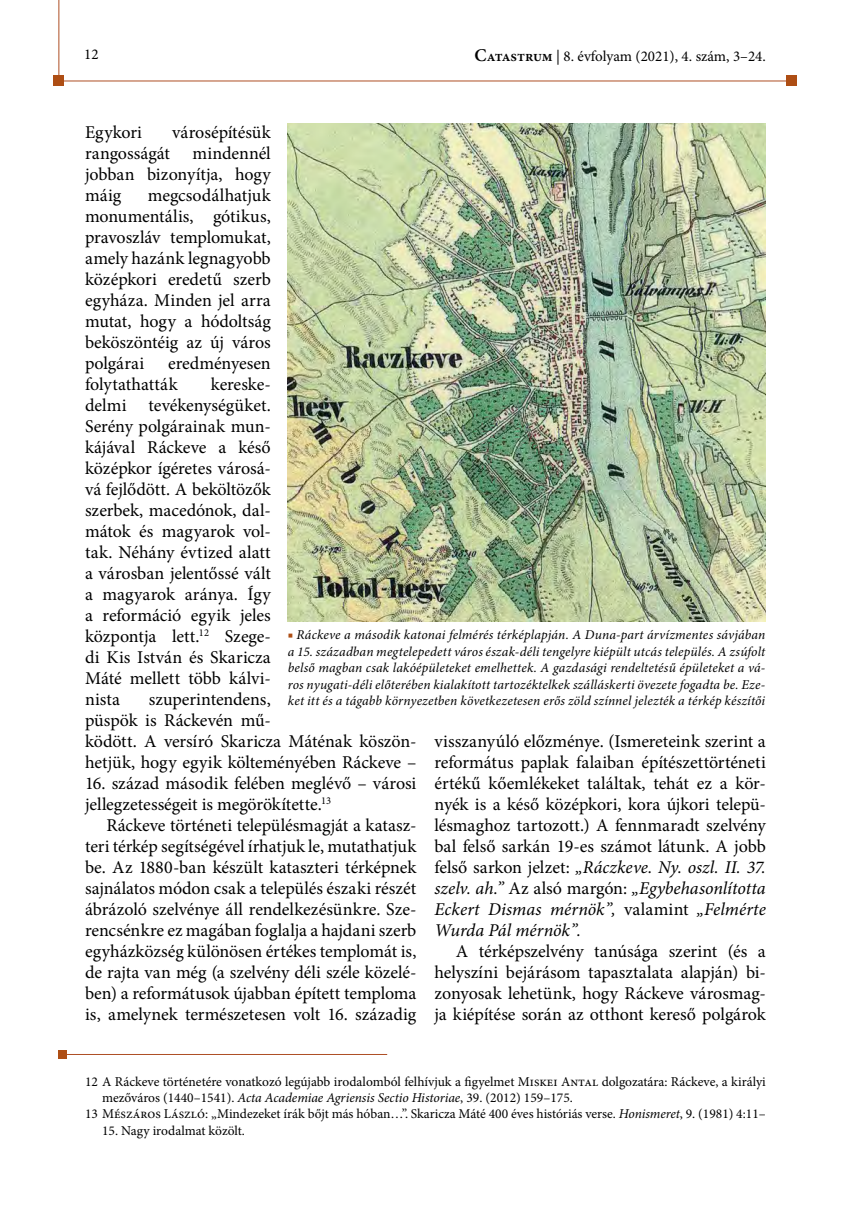
<style>
.page{position:relative;width:851px;height:1212px;background:#fff}
.page>*{position:absolute;margin:0;border:0;box-sizing:border-box;transform-origin:0 0}
.t1{font:18px/21px "Minion Pro";letter-spacing:-.01em;color:#000;text-align:justify}
.t2{font:15px "Minion Pro";color:#000}
.képaláírás{font:italic 13.5px/16.5px "Minion Pro";letter-spacing:.01em;color:#000;text-align:justify}
.footnote_text{font:13.5px/16.2px "Minion Pro";color:#000}
.s1{font-weight:600;font-size:18px}
.s2{font-weight:600}
.s3{color:#ae4e14}
.s4{font-style:italic}
</style>
<div class="page">
<hr style="left:59px;top:81px;width:728px;height:1px;background:#ae4f25">
<hr style="left:59px;top:0;width:1px;height:81px;background:#ae4f25">
<div style="left:786px;top:76px;width:10px;height:10px;background:#ae4e14"></div>
<div style="left:54px;top:76px;width:10px;height:10px;background:#ae4e14"></div>
<img style="left:288px;top:123px;width:477px;height:498px">
<hr style="left:58px;top:1054px;width:329px;height:1px;background:#ae4f25">
<div style="left:58px;top:1050px;width:9px;height:9px;background:#ae4e14"></div>
<p class="t2" style="left:84px;top:45px;width:16px">12</p>
<p class="t2" style="left:474px;top:46px;width:293px"><span class="s1">C</span><span class="s2">atastrum</span> | 8. évfolyam (2021), 4. szám, 3–24.</p>
<p class="t1" style="left:85px;top:122px;width:58px">Egykori</p>
<p class="t1" style="left:172px;top:122px;width:100px">városépítésük</p>
<p class="t1" style="left:85px;top:143px;width:86px">rangosságát</p>
<p class="t1" style="left:85px;top:143px;width:187px;text-indent:107px">mindennél jobban bizonyítja, hogy máig</p>
<p class="t1" style="left:85px;top:185px;width:187px;text-indent:63px">megcsodálhatjuk monumentális, gótikus, pravoszláv templomukat, amely hazánk legnagyobb középkori eredetű szerb egyháza. Minden jel arra mutat, hogy a hódoltság beköszöntéig az új város polgárai</p>
<p class="t1" style="left:85px;top:353px;width:187px;text-indent:83px">eredményesen folytathatták</p>
<p class="t1" style="left:85px;top:374px;width:187px;text-align:left;text-indent:126px">kereske&shy;delmi tevékenységüket.<br>Serény polgárainak mun&shy;kájával Ráckeve a késő középkor ígéretes városá&shy;vá fejlődött. A beköltözők szerbek, macedónok, dal&shy;mátok és magyarok vol&shy;tak. Néhány évtized alatt a városban jelentőssé vált a magyarok aránya. Így a reformáció egyik jeles központja lett.<sup>12</sup> Szege&shy;di Kis István és Skaricza<br>Máté mellett több kálvi&shy;nista</p>
<p class="képaláírás" style="left:288px;top:627px;width:479px"><span class="s3">■</span> Ráckeve a második katonai felmérés térképlapján. A Duna-part árvízmentes sávjában a 15. században megtelepedett város észak-déli tengelyre kiépült utcás település. A zsúfolt belső magban csak lakóépületeket emelhettek. A gazdasági rendeltetésű épületeket a vá&shy;ros nyugati-déli előterében kialakított tartozéktelkek szálláskerti övezete fogadta be. Eze&shy;ket itt és a tágabb környezetben következetesen erős zöld színnel jelezték a térkép készítői</p>
<p class="t1" style="left:85px;top:689px;width:333px;text-align:left;text-indent:64px">szuperintendens,<br>püspök is Ráckevén mű-<br>ködött. A versíró Skaricza Máténak köszön&shy;hetjük, hogy egyik költeményében Ráckeve –</p>
<p class="t1" style="left:85px;top:773px;width:333px">16. század második felében meglévő – városi jellegzetességeit is megörökítette.<sup>13</sup></p>
<p class="t1" style="left:85px;top:815px;width:333px;text-indent:21px">Ráckeve történeti településmagját a katasz&shy;teri térkép segítségével írhatjuk le, mutathatjuk be. Az 1880-ban készült kataszteri térképnek sajnálatos módon csak a település északi részét ábrázoló szelvénye áll rendelkezésünkre. Sze&shy;rencsénkre ez magában foglalja a hajdani szerb egyházközség különösen értékes templomát is, de rajta van még (a szelvény déli széle közelé&shy;ben) a reformátusok újabban épített temploma is, amelynek természetesen volt 16. századig</p>
<p class="t1" style="left:434px;top:731px;width:333px">visszanyúló előzménye. (Ismereteink szerint a református paplak falaiban építészettörténeti értékű kőemlékeket találtak, tehát ez a kör&shy;nyék is a késő középkori, kora újkori telepü&shy;lésmaghoz tartozott.) A fennmaradt szelvény bal felső sarkán 19-es számot látunk. A jobb felső sarkon jelzet: <span class="s4">„Ráczkeve. Ny. oszl. II. 37. szelv. ah.”</span> Az alsó margón: <span class="s4">„Egybehasonlította Eckert Dismas mérnök”,</span> valamint <span class="s4">„Felmérte Wurda Pál mérnök”.</span></p>
<p class="t1" style="left:434px;top:941px;width:333px;text-indent:21px">A térképszelvény tanúsága szerint (és a helyszíni bejárásom tapasztalata alapján) bi&shy;zonyosak lehetünk, hogy Ráckeve városmag&shy;ja kiépítése során az otthont kereső polgárok</p>
<p class="footnote_text" style="left:102px;top:1074px;width:665px;text-indent:-17px">12 A Ráckeve történetére vonatkozó legújabb irodalomból felhívjuk a figyelmet Miskei Antal dolgozatára: Ráckeve, a királyi mezőváros (1440–1541). <span class="s4">Acta Academiae Agriensis Sectio Historiae</span>, 39. (2012) 159–175.</p>
<p class="footnote_text" style="left:85px;top:1106px;width:682px">13 Mészáros László: „Mindezeket írák bőjt más hóban…”. Skaricza Máté 400 éves históriás verse. <span class="s4">Honismeret</span>, 9. (1981) 4:11–</p>
<p class="footnote_text" style="left:102px;top:1122px;width:144px">15. Nagy irodalmat közölt.</p>
</div>
